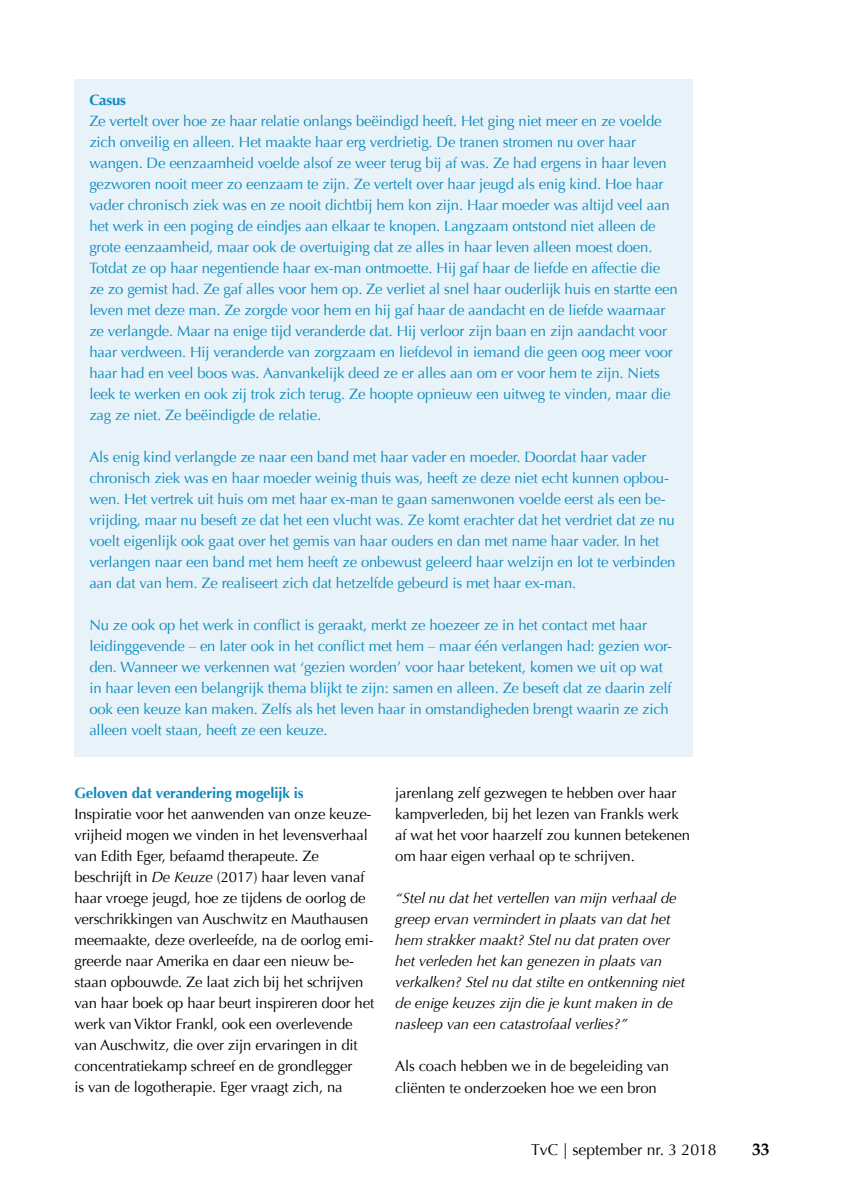
<style>
.page{position:relative;width:844px;height:1191px;background:#fff}
.page>*{position:absolute;margin:0;border:0;box-sizing:border-box;transform-origin:0 0}
.t1{font:700 17.5px "Palatino";color:#000}
.t2{font:15.75px "Optima";color:#000}
.t3{font:14.88px/21px "Optima";letter-spacing:-.01em;color:#0d8abf}
.t4{font:14.88px/21px "Optima";letter-spacing:-.01em;color:#000}
.t5{font:italic 14.88px/21px "Optima";letter-spacing:-.01em;color:#000}
.t6{font:700 14.88px "Optima";letter-spacing:-.01em;color:#0d8abf}
.s1{font-style:italic}
</style>
<div class="page">
<div style="left:74px;top:79px;width:618px;height:677px;background:#e7f3f8"></div>
<p class="t6" style="left:89px;top:91px;width:38px">Casus</p>
<p class="t3" style="left:89px;top:111px;width:589px">Ze vertelt over hoe ze haar relatie onlangs beëindigd heeft. Het ging niet meer en ze voelde zich onveilig en alleen. Het maakte haar erg verdrietig. De tranen stromen nu over haar wangen. De eenzaamheid voelde alsof ze weer terug bij af was. Ze had ergens in haar leven gezworen nooit meer zo eenzaam te zijn. Ze vertelt over haar jeugd als enig kind. Hoe haar vader chronisch ziek was en ze nooit dichtbij hem kon zijn. Haar moeder was altijd veel aan het werk in een poging de eindjes aan elkaar te knopen. Langzaam ontstond niet alleen de grote eenzaamheid, maar ook de overtuiging dat ze alles in haar leven alleen moest doen.<br>Totdat ze op haar negentiende haar ex-man ontmoette. Hij gaf haar de liefde en affectie die ze zo gemist had. Ze gaf alles voor hem op. Ze verliet al snel haar ouderlijk huis en startte een leven met deze man. Ze zorgde voor hem en hij gaf haar de aandacht en de liefde waarnaar ze verlangde. Maar na enige tijd veranderde dat. Hij verloor zijn baan en zijn aandacht voor haar verdween. Hij veranderde van zorgzaam en liefdevol in iemand die geen oog meer voor haar had en veel boos was. Aanvankelijk deed ze er alles aan om er voor hem te zijn. Niets leek te werken en ook zij trok zich terug. Ze hoopte opnieuw een uitweg te vinden, maar die zag ze niet. Ze beëindigde de relatie.</p>
<p class="t3" style="left:89px;top:447px;width:587px">Als enig kind verlangde ze naar een band met haar vader en moeder. Doordat haar vader chronisch ziek was en haar moeder weinig thuis was, heeft ze deze niet echt kunnen opbou&shy;wen. Het vertrek uit huis om met haar ex-man te gaan samenwonen voelde eerst als een be&shy;vrijding, maar nu beseft ze dat het een vlucht was. Ze komt erachter dat het verdriet dat ze nu voelt eigenlijk ook gaat over het gemis van haar ouders en dan met name haar vader. In het verlangen naar een band met hem heeft ze onbewust geleerd haar welzijn en lot te verbinden aan dat van hem. Ze realiseert zich dat hetzelfde gebeurd is met haar ex-man.</p>
<p class="t3" style="left:89px;top:615px;width:584px">Nu ze ook op het werk in conflict is geraakt, merkt ze hoezeer ze in het contact met haar leidinggevende – en later ook in het conflict met hem – maar één verlangen had: gezien wor&shy;den. Wanneer we verkennen wat ‘gezien worden’ voor haar betekent, komen we uit op wat in haar leven een belangrijk thema blijkt te zijn: samen en alleen. Ze beseft dat ze daarin zelf ook een keuze kan maken. Zelfs als het leven haar in omstandigheden brengt waarin ze zich alleen voelt staan, heeft ze een keuze.</p>
<p class="t6" style="left:74px;top:784px;width:231px">Geloven dat verandering mogelijk is</p>
<p class="t4" style="left:74px;top:804px;width:301px">Inspiratie voor het aanwenden van onze keuze&shy;vrijheid mogen we vinden in het levensverhaal van Edith Eger, befaamd therapeute. Ze beschrijft in <span class="s1">De Keuze</span> (2017) haar leven vanaf haar vroege jeugd, hoe ze tijdens de oorlog de verschrikkingen van Auschwitz en Mauthausen meemaakte, deze overleefde, na de oorlog emi&shy;greerde naar Amerika en daar een nieuw be&shy;staan opbouwde. Ze laat zich bij het schrijven van haar boek op haar beurt inspireren door het werk van Viktor Frankl, ook een overlevende van Auschwitz, die over zijn ervaringen in dit concentratiekamp schreef en de grondlegger<br>is van de logotherapie. Eger vraagt zich, na</p>
<p class="t4" style="left:395px;top:783px;width:296px">jarenlang zelf gezwegen te hebben over haar kampverleden, bij het lezen van Frankls werk af wat het voor haarzelf zou kunnen betekenen om haar eigen verhaal op te schrijven.</p>
<p class="t5" style="left:395px;top:888px;width:291px">“Stel nu dat het vertellen van mijn verhaal de greep ervan vermindert in plaats van dat het hem strakker maakt? Stel nu dat praten over het verleden het kan genezen in plaats van verkalken? Stel nu dat stilte en ontkenning niet de enige keuzes zijn die je kunt maken in de nasleep van een catastrofaal verlies?”</p>
<p class="t4" style="left:395px;top:1056px;width:275px">Als coach hebben we in de begeleiding van cliënten te onderzoeken hoe we een bron</p>
<p class="t2" style="left:531px;top:1140px;width:187px">TvC | september nr. 3 2018</p>
<p class="t1" style="left:751px;top:1133px;width:19px">33</p>
</div>
